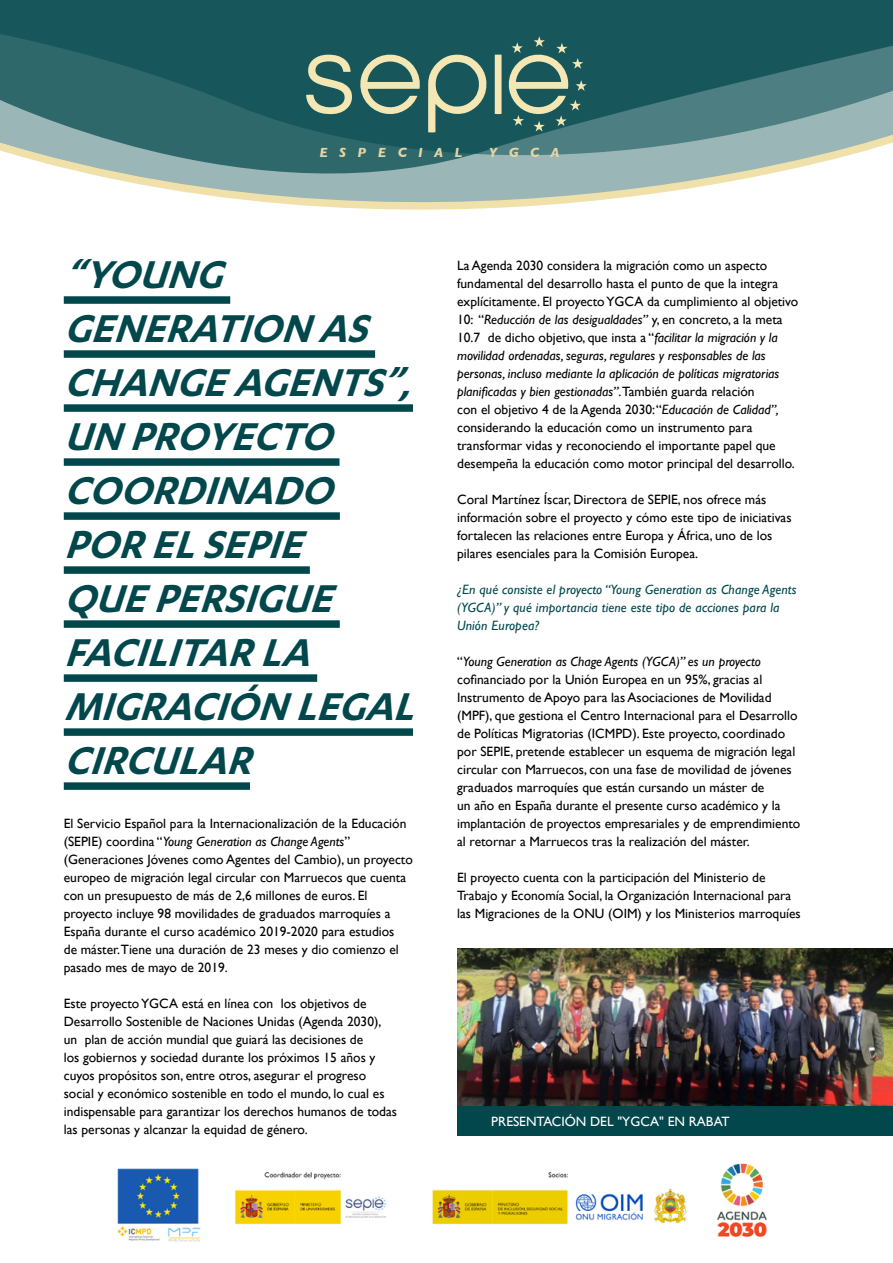
<style>
.page{position:relative;width:893px;height:1263px;background:#fff}
.page>*{position:absolute;margin:0;border:0;box-sizing:border-box;transform-origin:0 0}
.t1{font:italic 600 45px/54px "Karbon";color:#01474b}
.t2{font:13.5px/18px "Gill Sans";color:#000}
.t3{font:italic 13.5px/18px "Gill Sans";letter-spacing:.01em;color:#01474b}
.t4{font:13.5px "Gill Sans";color:#fff}
.t5{font:italic 700 13.5px "Gill Sans";letter-spacing:.85em;color:#e4d6a4}
.s1{font-style:italic}
</style>
<div class="page">
<img style="left:117px;top:1163px;width:650px;height:79px">
<div style="left:64px;top:296px;width:166px;height:8px;background:#01474b"></div>
<div style="left:64px;top:350px;width:311px;height:8px;background:#01474b"></div>
<div style="left:64px;top:404px;width:349px;height:8px;background:#01474b"></div>
<div style="left:64px;top:458px;width:275px;height:8px;background:#01474b"></div>
<div style="left:64px;top:512px;width:276px;height:8px;background:#01474b"></div>
<div style="left:64px;top:566px;width:246px;height:8px;background:#01474b"></div>
<div style="left:64px;top:620px;width:276px;height:8px;background:#01474b"></div>
<div style="left:64px;top:674px;width:253px;height:8px;background:#01474b"></div>
<div style="left:64px;top:728px;width:349px;height:8px;background:#01474b"></div>
<div style="left:64px;top:782px;width:186px;height:8px;background:#01474b"></div>
<svg style="left:0;top:0;width:893px;height:130px;background:#266265"></svg>
<svg style="left:0;top:130px;width:893px;height:80px"></svg>
<svg style="left:428px;top:55px;width:61px;height:77px;background:#5b8376"></svg>
<svg style="left:306px;top:52px;width:116px;height:65px;background:#608678"></svg>
<svg style="left:495px;top:36px;width:92px;height:95px;background:#4f7b71"></svg>
<img style="left:458px;top:948px;width:435px;height:158px">
<div style="left:458px;top:1106px;width:435px;height:30px;background:#01474b"></div>
<p class="t5" style="left:319px;top:145px;width:144px">ESPECIAL</p>
<p class="t5" style="left:489px;top:145px;width:72px">YGCA</p>
<h1 class="t1" style="left:64px;top:246px;width:366px">“YOUNG<br>GENERATION AS<br>CHANGEAGENTS”,<br>UN PROYECTO<br>COORDINADO<br>PORELSEPIE<br>QUEPERSIGUE<br>FACILITARLA<br>MIGRACIÓN LEGAL<br>CIRCULAR</h1>
<p class="t2" style="left:64px;top:814px;width:351px">El Servicio Español para la Internacionalización de la Educación (SEPIE) coordina “<span class="s1">Young Generation as Change Agents</span>” (Generaciones Jóvenes como Agentes del Cambio), un proyecto europeo de migración legal circular con Marruecos que cuenta con un presupuesto de más de 2,6 millones de euros. El proyecto incluye 98 movilidades de graduados marroquíes a España durante el curso académico 2019-2020 para estudios<br>de máster.Tiene una duración de 23 meses y dio comienzo el pasado mes de mayo de 2019.</p>
<p class="t2" style="left:64px;top:994px;width:335px">Este proyecto YGCA está en línea con los objetivos de Desarrollo Sostenible de Naciones Unidas (Agenda 2030), un plan de acción mundial que guiará las decisiones de<br>los gobiernos y sociedad durante los próximos 15 años y cuyos propósitos son, entre otros, asegurar el progreso social y económico sostenible en todo el mundo, lo cual es indispensable para garantizar los derechos humanos de todas las personas y alcanzar la equidad de género.</p>
<p class="t2" style="left:457px;top:256px;width:343px">La Agenda 2030 considera la migración como un aspecto fundamental del desarrollo hasta el punto de que la integra explícitamente. El proyecto YGCA da cumplimiento al objetivo 10: “<span class="s1">Reducción de las desigualdades”</span> y, en concreto, a la meta 10.7 de dicho objetivo, que insta a “<span class="s1">facilitar la migración y la movilidad ordenadas, seguras, regulares y responsables de las personas, incluso mediante la aplicación de políticas migratorias planificadas y bien gestionadas”</span>.También guarda relación<br>con el objetivo 4 de la Agenda 2030: “<span class="s1">Educación de Calidad”, </span>considerando la educación como un instrumento para transformar vidas y reconociendo el importante papel que desempeña la educación como motor principal del desarrollo.</p>
<p class="t2" style="left:457px;top:490px;width:336px">Coral Martínez Íscar, Directora de SEPIE, nos ofrece más información sobre el proyecto y cómo este tipo de iniciativas fortalecen las relaciones entre Europa y África, uno de los pilares esenciales para la Comisión Europea.</p>
<p class="t3" style="left:457px;top:580px;width:341px">¿En qué consiste el proyecto “Young Generation as Change Agents (YGCA)” y qué importancia tiene este tipo de acciones para la<br>Unión Europea?</p>
<p class="t2" style="left:457px;top:652px;width:345px">“<span class="s1">Young Generation as Chage Agents (YGCA)” es un proyecto </span>cofinanciado por la Unión Europea en un 95%, gracias al Instrumento de Apoyo para las Asociaciones de Movilidad (MPF), que gestiona el Centro Internacional para el Desarrollo de Políticas Migratorias (ICMPD). Este proyecto, coordinado por SEPIE, pretende establecer un esquema de migración legal circular con Marruecos, con una fase de movilidad de jóvenes graduados marroquíes que están cursando un máster de<br>un año en España durante el presente curso académico y la implantación de proyectos empresariales y de emprendimiento al retornar a Marruecos tras la realización del máster.</p>
<p class="t2" style="left:457px;top:868px;width:345px">El proyecto cuenta con la participación del Ministerio de<br>Trabajo y Economía Social, la Organización Internacional para las Migraciones de la ONU (OIM) y los Ministerios marroquíes</p>
<p class="t4" style="left:491px;top:1113px;width:240px">PRESENTACIÓN DEL "YGCA" EN RABAT</p>
</div>
